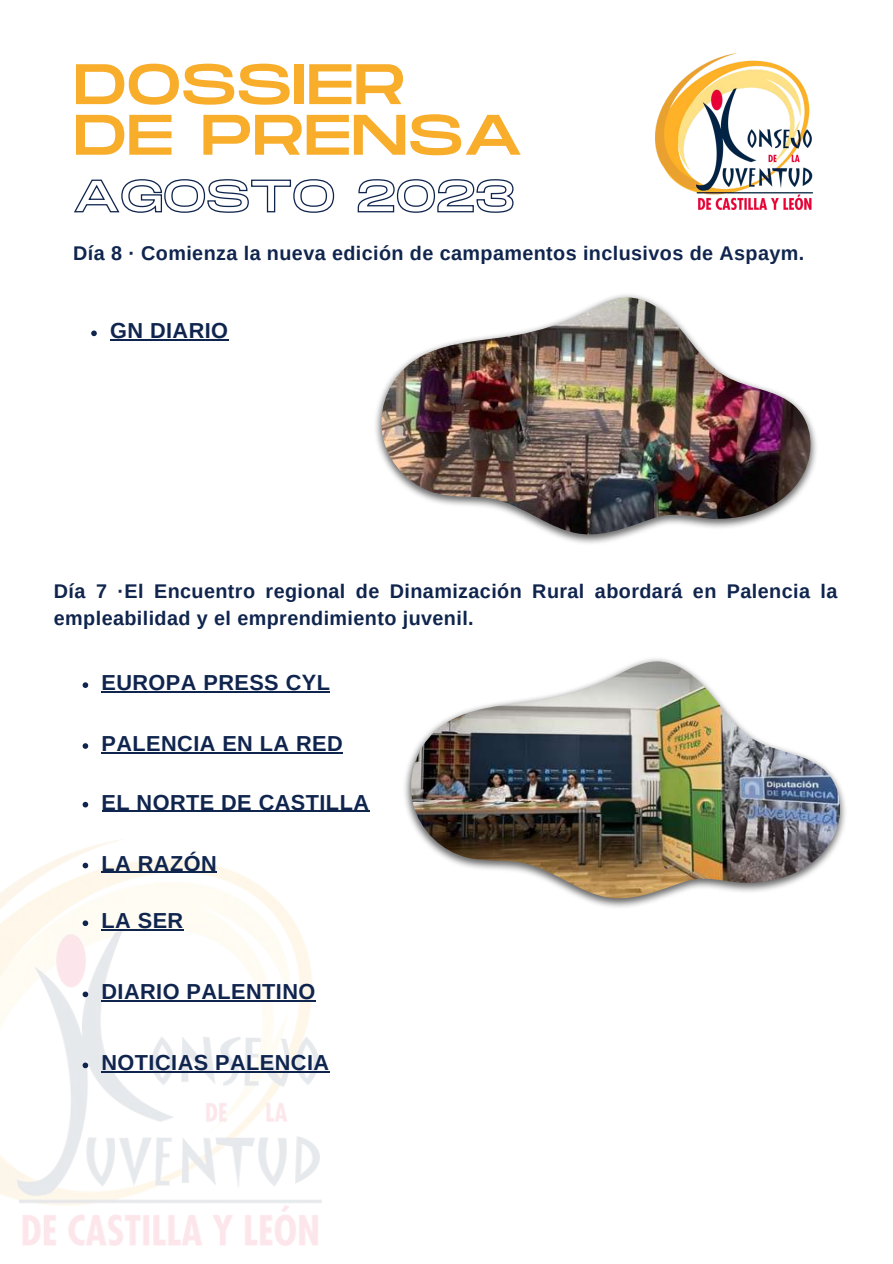
<style>
.page{position:relative;width:893px;height:1264px;background:#fff}
.page>*{position:absolute;margin:0;border:0;box-sizing:border-box;transform-origin:0 0}
.t1{font:57px/50.6px "Monument Extended";color:#f8ad2b}
.t2{font:700 21.75px "Arimo";letter-spacing:.02em;color:#10254e}
.t3{font:700 19.8px/27px "Arimo";letter-spacing:.02em;color:#10254e}
</style>
<div class="page">
<img style="left:655px;top:54px;width:157px;height:155px">
<img style="left:375px;top:294px;width:442px;height:250px">
<img style="left:377px;top:297px;width:437px;height:238px">
<img style="left:0;top:840px;width:321px;height:405px">
<img style="left:404px;top:658px;width:442px;height:250px">
<img style="left:411px;top:661px;width:428px;height:239px">
<svg style="left:74px;top:179px;width:440px;height:34px"></svg>
<svg style="left:91px;top:330px;width:6px;height:6px"></svg>
<hr style="left:110px;top:339px;width:118px;height:1px;background:#10254e">
<svg style="left:83px;top:682px;width:5px;height:6px"></svg>
<hr style="left:101px;top:691px;width:229px;height:1px;background:#10254e">
<svg style="left:83px;top:743px;width:5px;height:5px"></svg>
<hr style="left:101px;top:752px;width:242px;height:1px;background:#10254e">
<svg style="left:83px;top:801px;width:5px;height:6px"></svg>
<hr style="left:101px;top:810px;width:268px;height:2px;background:#10254e">
<svg style="left:83px;top:862px;width:5px;height:6px"></svg>
<hr style="left:101px;top:871px;width:116px;height:1px;background:#10254e">
<svg style="left:83px;top:920px;width:5px;height:6px"></svg>
<hr style="left:101px;top:929px;width:83px;height:1px;background:#10254e">
<svg style="left:83px;top:991px;width:5px;height:6px"></svg>
<hr style="left:101px;top:1000px;width:215px;height:1px;background:#10254e">
<svg style="left:83px;top:1062px;width:5px;height:6px"></svg>
<hr style="left:101px;top:1071px;width:228px;height:1px;background:#10254e">
<h1 class="t1" style="left:73px;top:62px;width:451px">DOSSIER<br>DE PRENSA</h1>
<p class="t3" style="left:73px;top:240px;width:732px">Día 8 · Comienza la nueva edición de campamentos inclusivos de Aspaym.</p>
<p class="t2" style="left:110px;top:319px;width:119px">GN DIARIO</p>
<p class="t3" style="left:54px;top:578px;width:785px">Día 7 ·El Encuentro regional de Dinamización Rural abordará en Palencia la empleabilidad y el emprendimiento juvenil.</p>
<p class="t2" style="left:101px;top:670px;width:230px">EUROPA PRESS CYL</p>
<p class="t2" style="left:101px;top:731px;width:243px">PALENCIA EN LA RED</p>
<p class="t2" style="left:101px;top:790px;width:269px">EL NORTE DE CASTILLA</p>
<p class="t2" style="left:101px;top:851px;width:117px">LA RAZÓN</p>
<p class="t2" style="left:101px;top:908px;width:83px">LA SER</p>
<p class="t2" style="left:101px;top:979px;width:215px">DIARIO PALENTINO</p>
<p class="t2" style="left:101px;top:1050px;width:229px">NOTICIAS PALENCIA</p>
</div>
